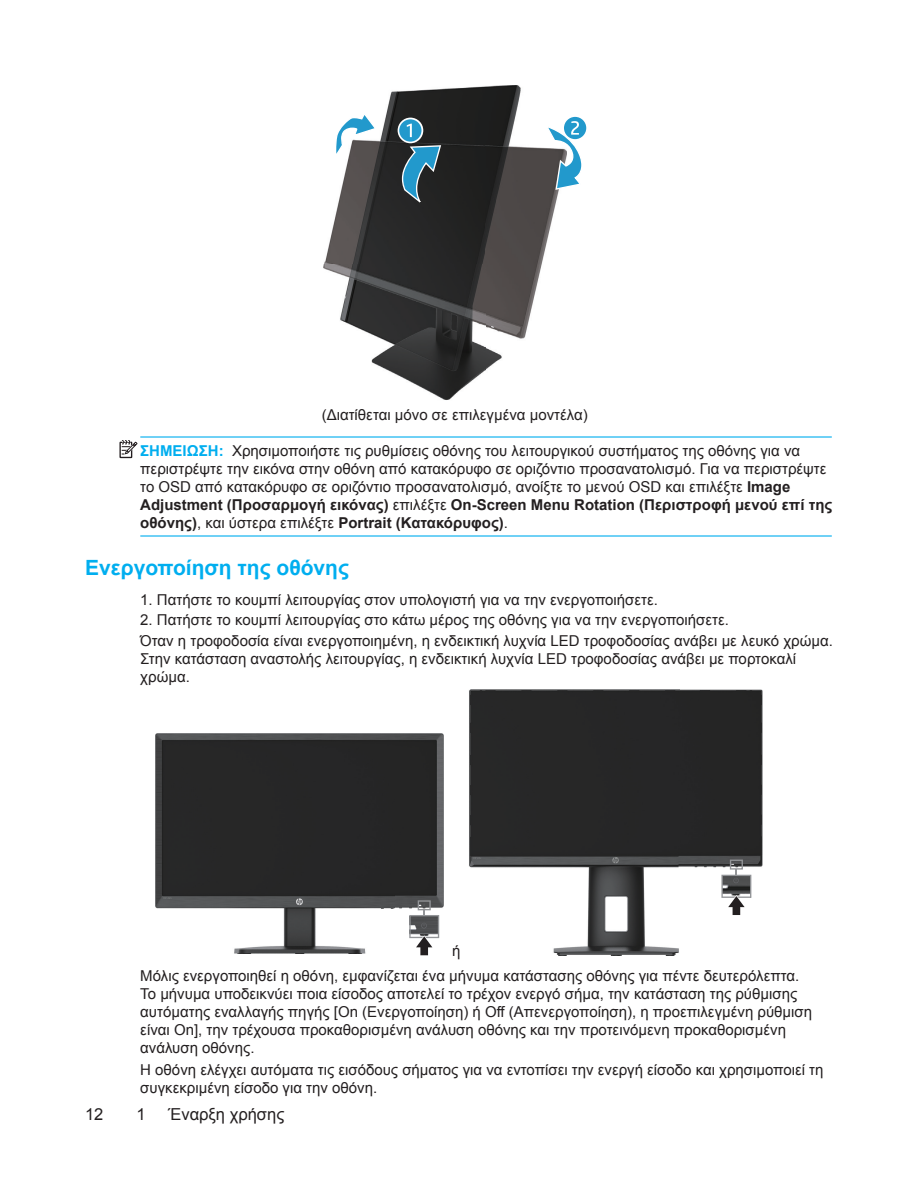
<style>
.page{position:relative;width:918px;height:1188px;background:#fff}
.page>*{position:absolute;margin:0;border:0;box-sizing:border-box;transform-origin:0 0}
.t1{font:700 21px "Arial";color:#00aeef}
.t2{font:16.5px "Arial";color:#231f20}
.t3{font:15px/18px "Arial";color:#231f20}
.s1{font-weight:700;color:#00aeef}
.s2{font-weight:700}
</style>
<div class="page">
<img style="left:323px;top:85px;width:236px;height:315px">
<svg style="left:335px;top:112px;width:42px;height:46px"></svg>
<svg style="left:545px;top:103px;width:41px;height:87px"></svg>
<svg style="left:398px;top:118px;width:43px;height:84px;background:#3a6272"></svg>
<hr style="left:141px;top:436px;width:690px;height:2px;background:#00aeef">
<hr style="left:141px;top:535px;width:690px;height:2px;background:#00aeef">
<img style="left:155px;top:733px;width:289px;height:221px">
<svg style="left:163px;top:897px;width:9px;height:2px"></svg>
<svg style="left:409px;top:900px;width:30px;height:56px"></svg>
<img style="left:469px;top:690px;width:294px;height:266px">
<svg style="left:612px;top:857px;width:7px;height:6px"></svg>
<svg style="left:473px;top:857px;width:8px;height:2px"></svg>
<svg style="left:721px;top:860px;width:30px;height:56px"></svg>
<div style="left:119px;top:442px;width:13px;height:16px;border:1px solid #231d1f"></div>
<svg style="left:121px;top:440px;width:17px;height:16px"></svg>
<p class="t3" style="left:322px;top:406px;width:268px">(Διατίθεται μόνο σε επιλεγμένα μοντέλα)</p>
<p class="t3" style="left:140px;top:441px;width:694px"><span class="s1">ΣΗΜΕΙΩΣΗ:</span> Χρησιμοποιήστε τις ρυθμίσεις οθόνης του λειτουργικού συστήματος της οθόνης για να περιστρέψτε την εικόνα στην οθόνη από κατακόρυφο σε οριζόντιο προσανατολισμό. Για να περιστρέψτε το OSD από κατακόρυφο σε οριζόντιο προσανατολισμό, ανοίξτε το μενού OSD και επιλέξτε <span class="s2">Image Adjustment (Προσαρμογή εικόνας)</span> επιλέξτε <span class="s2">On-Screen Menu Rotation (Περιστροφή μενού επί της οθόνης)</span>, και ύστερα επιλέξτε <span class="s2">Portrait (Κατακόρυφος)</span>.</p>
<h1 class="t1" style="left:85px;top:553px;width:265px">Ενεργοποίηση της οθόνης</h1>
<p class="t3" style="left:140px;top:591px;width:519px">1. Πατήστε το κουμπί λειτουργίας στον υπολογιστή για να την ενεργοποιήσετε.</p>
<p class="t3" style="left:140px;top:610px;width:694px;line-height:20.1px">2. Πατήστε το κουμπί λειτουργίας στο κάτω μέρος της οθόνης για να την ενεργοποιήσετε.<br>Όταν η τροφοδοσία είναι ενεργοποιημένη, η ενδεικτική λυχνία LED τροφοδοσίας ανάβει με λευκό χρώμα.</p>
<p class="t3" style="left:140px;top:649px;width:657px">Στην κατάσταση αναστολής λειτουργίας, η ενδεικτική λυχνία LED τροφοδοσίας ανάβει με πορτοκαλί χρώμα.</p>
<p class="t3" style="left:140px;top:938px;width:660px;line-height:25.2px;text-indent:312px">ή<br>Μόλις ενεργοποιηθεί η οθόνη, εμφανίζεται ένα μήνυμα κατάστασης οθόνης για πέντε δευτερόλεπτα.</p>
<p class="t3" style="left:140px;top:985px;width:673px">Το μήνυμα υποδεικνύει ποια είσοδος αποτελεί το τρέχον ενεργό σήμα, την κατάσταση της ρύθμισης αυτόματης εναλλαγής πηγής [On (Ενεργοποίηση) ή Off (Απενεργοποίηση), η προεπιλεγμένη ρύθμιση είναι On], την τρέχουσα προκαθορισμένη ανάλυση οθόνης και την προτεινόμενη προκαθορισμένη ανάλυση οθόνης.</p>
<p class="t3" style="left:140px;top:1061px;width:685px">Η οθόνη ελέγχει αυτόματα τις εισόδους σήματος για να εντοπίσει την ενεργή είσοδο και χρησιμοποιεί τη συγκεκριμένη είσοδο για την οθόνη.</p>
<p class="t2" style="left:85px;top:1103px;width:20px">12</p>
<p class="t2" style="left:136px;top:1103px;width:11px">1</p>
<p class="t2" style="left:168px;top:1103px;width:117px">Έναρξη χρήσης</p>
</div>
